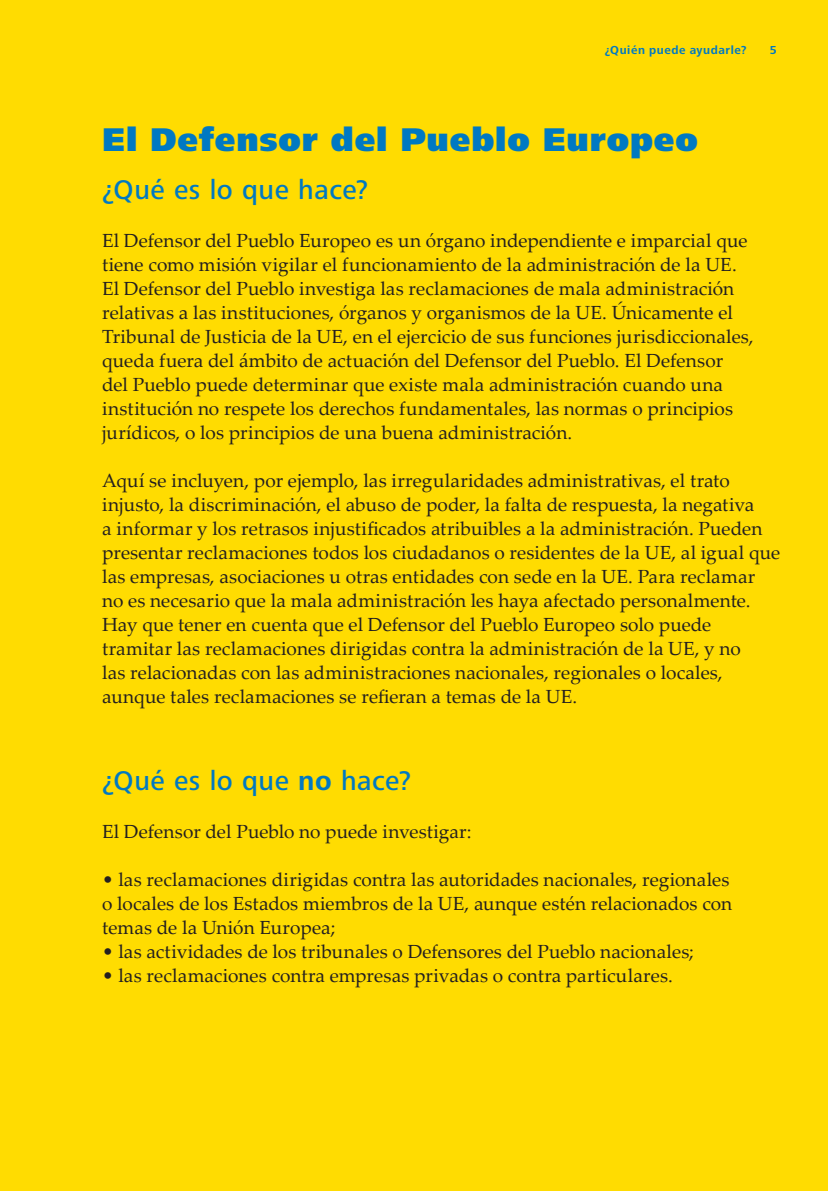
<style>
.page{position:relative;width:828px;height:1191px;background:#ffdc01}
.page>*{position:absolute;margin:0;border:0;box-sizing:border-box;transform-origin:0 0}
.HEading_no1_-_BLUE{font:900 34px "Frutiger Next LTW1 G";letter-spacing:.025em;color:#0079c2}
.HEading_no2_with_air{font:500 28px "Frutiger Next LTW1 G";letter-spacing:.02em;color:#0079c2}
.HEading_no2_blue{font:500 28px "Frutiger Next LTW1 G";letter-spacing:.02em;color:#0079c2}
.Body_txt{font:19px/24px "Palatino Linotype";letter-spacing:.005em;color:#231f20}
.t1{font:700 12px "Frutiger Next LTW1 G";letter-spacing:.045em;color:#0079c2}
.s1{font-weight:700}
</style>
<div class="page">
<p class="t1" style="left:605px;top:43px;width:143px">¿Quién puede ayudarle?</p>
<p class="t1" style="left:770px;top:43px;width:9px">5</p>
<p class="HEading_no1_-_BLUE" style="left:102px;top:120px;width:597px">El Defensor del Pueblo Europeo</p>
<p class="HEading_no2_blue" style="left:102px;top:173px;width:268px">¿Qué es lo que hace?</p>
<p class="Body_txt" style="left:102px;top:227px;width:653px">El Defensor del Pueblo Europeo es un órgano independiente e imparcial que tiene como misión vigilar el funcionamiento de la administración de la UE.<br>El Defensor del Pueblo investiga las reclamaciones de mala administración relativas a las instituciones, órganos y organismos de la UE. Únicamente el Tribunal de Justicia de la UE, en el ejercicio de sus funciones jurisdiccionales, queda fuera del ámbito de actuación del Defensor del Pueblo. El Defensor del Pueblo puede determinar que existe mala administración cuando una institución no respete los derechos fundamentales, las normas o principios jurídicos, o los principios de una buena administración.</p>
<p class="Body_txt" style="left:102px;top:467px;width:680px">Aquí se incluyen, por ejemplo, las irregularidades administrativas, el trato injusto, la discriminación, el abuso de poder, la falta de respuesta, la negativa<br>a informar y los retrasos injustificados atribuibles a la administración. Pueden presentar reclamaciones todos los ciudadanos o residentes de la UE, al igual que las empresas, asociaciones u otras entidades con sede en la UE. Para reclamar no es necesario que la mala administración les haya afectado personalmente.<br>Hay que tener en cuenta que el Defensor del Pueblo Europeo solo puede tramitar las reclamaciones dirigidas contra la administración de la UE, y no<br>las relacionadas con las administraciones nacionales, regionales o locales, aunque tales reclamaciones se refieran a temas de la UE.</p>
<p class="HEading_no2_with_air" style="left:102px;top:765px;width:310px">¿Qué es lo que <span class="s1">no</span> hace?</p>
<p class="Body_txt" style="left:102px;top:819px;width:371px">El Defensor del Pueblo no puede investigar:</p>
<p class="Body_txt" style="left:102px;top:867px;width:632px">• las reclamaciones dirigidas contra las autoridades nacionales, regionales o locales de los Estados miembros de la UE, aunque estén relacionados con temas de la Unión Europea;</p>
<p class="Body_txt" style="left:102px;top:939px;width:593px">• las actividades de los tribunales o Defensores del Pueblo nacionales;</p>
<p class="Body_txt" style="left:102px;top:963px;width:572px">• las reclamaciones contra empresas privadas o contra particulares.</p>
</div>
